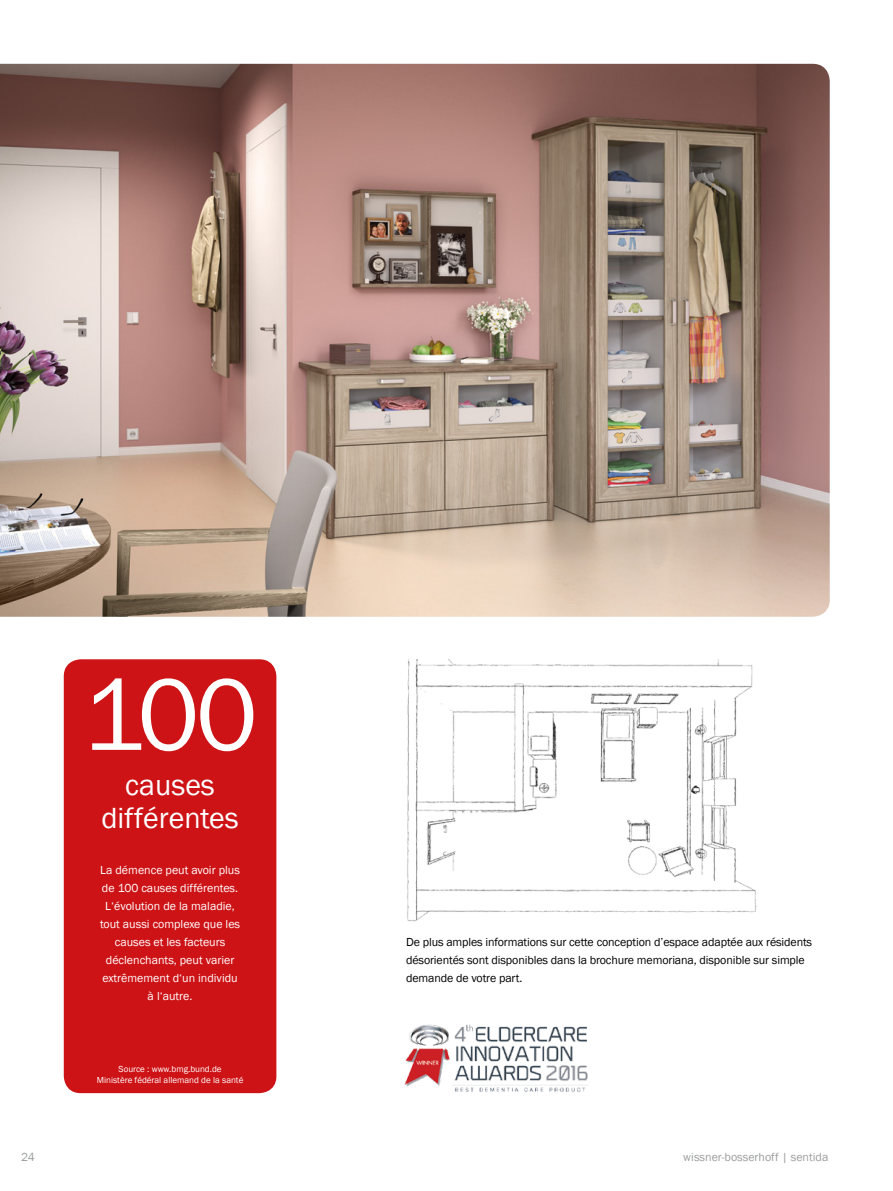
<style>
.page{position:relative;width:893px;height:1191px;background:#fff}
.page>*{position:absolute;margin:0;border:0;box-sizing:border-box;transform-origin:0 0}
.t1{font:105px "Franklin Gothic";color:#fff}
.t2{font:30px/33px "Franklin Gothic";color:#fff;text-align:center}
.t3{font:12px/18px "Franklin Gothic";color:#fff;text-align:center}
.t4{font:12px/18px "Franklin Gothic";letter-spacing:-.01em;color:#000}
.t5{font:12px "Franklin Gothic";color:#9c9d9d}
.t6{font:9px/11.2px "Franklin Gothic";color:#fff;text-align:center}
</style>
<div class="page">
<img style="left:0;top:64px;width:830px;height:553px">
<img style="left:407px;top:659px;width:350px;height:263px">
<img style="left:404px;top:1024px;width:184px;height:68px">
<div style="left:64px;top:659px;width:212px;height:434px;background:#cd1316;border-radius:17px"></div>
<h1 class="t1" style="left:83px;top:649px;width:176px">100</h1>
<h2 class="t2" style="left:101px;top:769px;width:139px">causes différentes</h2>
<p class="t3" style="left:100px;top:861px;width:142px">La démence peut avoir plus de 100 causes différentes.<br>L‘évolution de la maladie, tout aussi complexe que les causes et les facteurs déclenchants, peut varier extrêmement d‘un individu à l‘autre.</p>
<p class="t6" style="left:97px;top:1063px;width:148px">Source : www.bmg.bund.de<br>Ministère fédéral allemand de la santé</p>
<p class="t4" style="left:406px;top:933px;width:408px">De plus amples informations sur cette conception d’espace adaptée aux résidents désorientés sont disponibles dans la brochure memoriana, disponible sur simple demande de votre part.</p>
<p class="t5" style="left:21px;top:1149px;width:15px">24</p>
<p class="t5" style="left:683px;top:1149px;width:147px">wissner-bosserhoff | sentida</p>
</div>
